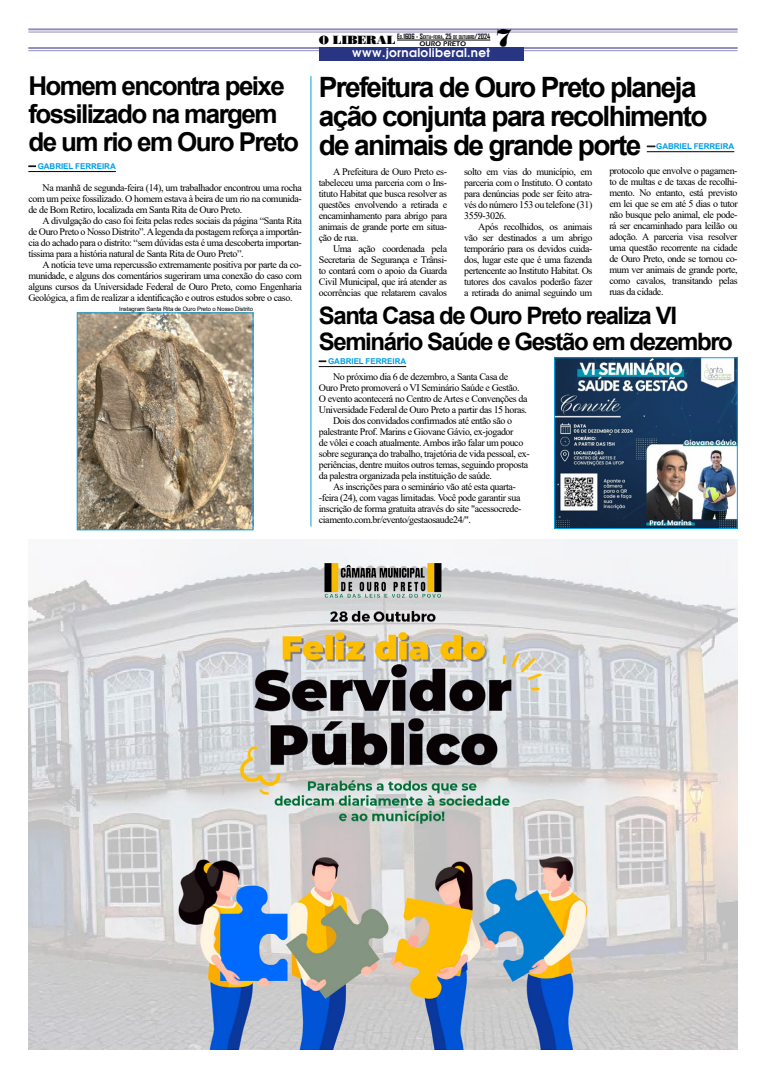
<style>
.page{position:relative;width:766px;height:1078px;background:#fff}
.page>*{position:absolute;margin:0;border:0;box-sizing:border-box;transform-origin:0 0}
.t1{font:700 28px/29px "Arial";letter-spacing:-.06em;color:#000}
.t2{font:700 26px/28px "Arial";letter-spacing:-.06em;color:#000}
.t3{font:700 24px/26px "Arial";letter-spacing:-.06em;color:#000}
.t4{font:24px "Bodnoff";color:#000}
.t5{font:12px "Avalon";letter-spacing:.03em;color:#fff}
.t6{font:10px/11px "Times New Roman";letter-spacing:-.04em;color:#000;text-align:justify}
.t7{font:700 8px "Arial";letter-spacing:-.005em;color:#009fe3}
.t8{font:7px "Erie Black";color:#000}
.t9{font:6px "Arial";letter-spacing:-.02em;color:#000}
.t10{font:700 4.9px "Agency FB";color:#000}
.s1{font-family:"Bodnoff";font-weight:400;font-size:12px}
.s2{font-size:7px}
</style>
<div class="page">
<hr style="left:28px;top:47px;width:709px;height:2px;background:#918dbe">
<hr style="left:28px;top:50px;width:709px;height:1px;background:#918dbe">
<div style="left:319px;top:47px;width:204px;height:13px;background:#283583"></div>
<hr style="left:28px;top:28px;width:709px;height:2px;background:#918dbe">
<hr style="left:28px;top:32px;width:709px;height:1px;background:#918dbe">
<hr style="left:397px;top:40px;width:93px;height:1px;background:#000">
<img style="left:28px;top:539px;width:709px;height:510px">
<hr style="left:28px;top:171px;width:88px;height:1px;background:#000">
<img style="left:79px;top:314px;width:172px;height:214px">
<div style="left:77px;top:312px;width:176px;height:218px;border:1px solid #009fe3"></div>
<hr style="left:646px;top:151px;width:88px;height:1px;background:#000">
<hr style="left:310px;top:76px;width:1px;height:450px;background:#009fe3">
<hr style="left:318px;top:366px;width:88px;height:1px;background:#000">
<img style="left:556px;top:359px;width:179px;height:167px">
<div style="left:554px;top:357px;width:183px;height:171px;border:1px solid #009fe3"></div>
<p class="t8" style="left:419px;top:39px;width:48px">OURO PRETO</p>
<h3 class="t4" style="left:495px;top:23px;width:18px">7</h3>
<p class="t10" style="left:319px;top:34px;width:173px"><span class="s1">O LIBERAL</span> <span class="s2">E</span>D<span class="s2">.1606 - S</span>EXTA<span class="s2">-</span>FEIRA<span class="s2">, 25</span> DE OUTUBRO<span class="s2">/2024</span></p>
<p class="t5" style="left:352px;top:45px;width:140px">www.jornaloliberal.net</p>
<h2 class="t2" style="left:28px;top:72px;width:272px">Homem encontra peixe fossilizado na margem de um rio em Ouro Preto</h2>
<h1 class="t1" style="left:319px;top:72px;width:390px">Prefeitura de Ouro Preto planeja ação conjunta para recolhimento de animais de grande porte</h1>
<p class="t7" style="left:38px;top:160px;width:80px">GABRIEL FERREIRA</p>
<p class="t6" style="left:28px;top:182px;width:275px;text-indent:14px">Na manhã de segunda-feira (14), um trabalhador encontrou uma rocha com um peixe fossilizado. O homem estava à beira de um rio na comunida&shy;de de Bom Retiro, localizada em Santa Rita de Ouro Preto.</p>
<p class="t6" style="left:28px;top:215px;width:275px;text-indent:14px">A divulgação do caso foi feita pelas redes sociais da página “Santa Rita de Ouro Preto o Nosso Distrito”. A legenda da postagem reforça a importân&shy;cia do achado para o distrito: “sem dúvidas esta é uma descoberta importan&shy;tíssima para a história natural de Santa Rita de Ouro Preto”.</p>
<p class="t6" style="left:28px;top:259px;width:275px;text-indent:14px">A notícia teve uma repercussão extremamente positiva por parte da co&shy;munidade, e alguns dos comentários sugeriram uma conexão do caso com alguns cursos da Universidade Federal de Ouro Preto, como Engenharia Geológica, a fim de realizar a identificação e outros estudos sobre o caso.</p>
<p class="t9" style="left:119px;top:305px;width:135px">Instagram Santa Rita de Ouro Preto o Nosso Distrito</p>
<p class="t7" style="left:656px;top:141px;width:80px">GABRIEL FERREIRA</p>
<p class="t6" style="left:609px;top:164px;width:130px">protocolo que envolve o pagamen&shy;to de multas e de taxas de recolhi&shy;mento. No entanto, está previsto em lei que se em até 5 dias o tutor não busque pelo animal, ele pode&shy;rá ser encaminhado para leilão ou adoção. A parceria visa resolver uma questão recorrente na cidade de Ouro Preto, onde se tornou co&shy;mum ver animais de grande porte, como cavalos, transitando pelas ruas da cidade.</p>
<h3 class="t3" style="left:319px;top:302px;width:415px">Santa Casa de Ouro Preto realiza VI<br>Seminário Saúde e Gestão em dezembro</h3>
<p class="t7" style="left:328px;top:355px;width:80px">GABRIEL FERREIRA</p>
<p class="t6" style="left:333px;top:371px;width:177px">No próximo dia 6 de dezembro, a Santa Casa de</p>
<p class="t6" style="left:319px;top:382px;width:202px">Ouro Preto promoverá o VI Seminário Saúde e Gestão.</p>
<p class="t6" style="left:319px;top:393px;width:210px">O evento acontecerá no Centro de Artes e Convenções da</p>
<p class="t6" style="left:319px;top:404px;width:210px">Universidade Federal de Ouro Preto a partir das 15 horas.</p>
<p class="t6" style="left:333px;top:415px;width:180px">Dois dos convidados confirmados até então são o</p>
<p class="t6" style="left:319px;top:426px;width:196px">palestrante Prof. Marins e Giovane Gávio, ex-jogador</p>
<p class="t6" style="left:319px;top:437px;width:206px">de vôlei e coach atualmente. Ambos irão falar um pouco</p>
<p class="t6" style="left:319px;top:448px;width:212px">sobre segurança do trabalho, trajetória de vida pessoal, ex-</p>
<p class="t6" style="left:319px;top:459px;width:211px">periências, dentre muitos outros temas, seguindo proposta</p>
<p class="t6" style="left:319px;top:470px;width:175px">da palestra organizada pela instituição de saúde.</p>
<p class="t6" style="left:333px;top:481px;width:184px">As inscrições para o seminário vão até esta quarta-</p>
<p class="t6" style="left:319px;top:492px;width:203px">-feira (24), com vagas limitadas. Você pode garantir sua</p>
<p class="t6" style="left:319px;top:503px;width:204px">inscrição de forma gratuita através do site "acessocrede-</p>
<p class="t6" style="left:319px;top:514px;width:153px">ciamento.com.br/evento/gestaosaude24/".</p>
<p class="t6" style="left:319px;top:166px;width:130px;text-indent:14px">A Prefeitura de Ouro Preto es&shy;tabeleceu uma parceria com o Ins&shy;tituto Habitat que busca resolver as questões envolvendo a retirada e encaminhamento para abrigo para animais de grande porte em situa&shy;ção de rua.</p>
<p class="t6" style="left:319px;top:243px;width:130px;text-indent:14px">Uma ação coordenada pela Secretaria de Segurança e Trânsi&shy;to contará com o apoio da Guarda Civil Municipal, que irá atender as ocorrências que relatarem cavalos</p>
<p class="t6" style="left:464px;top:166px;width:130px">solto em vias do município, em parceria com o Instituto. O contato para denúncias pode ser feito atra&shy;vés do número 153 ou telefone (31)<br>3559-3026.</p>
<p class="t6" style="left:464px;top:221px;width:130px;text-indent:14px">Após recolhidos, os animais vão ser destinados a um abrigo temporário para os devidos cuida&shy;dos, lugar este que é uma fazenda pertencente ao Instituto Habitat. Os tutores dos cavalos poderão fazer a retirada do animal seguindo um</p>
</div>
